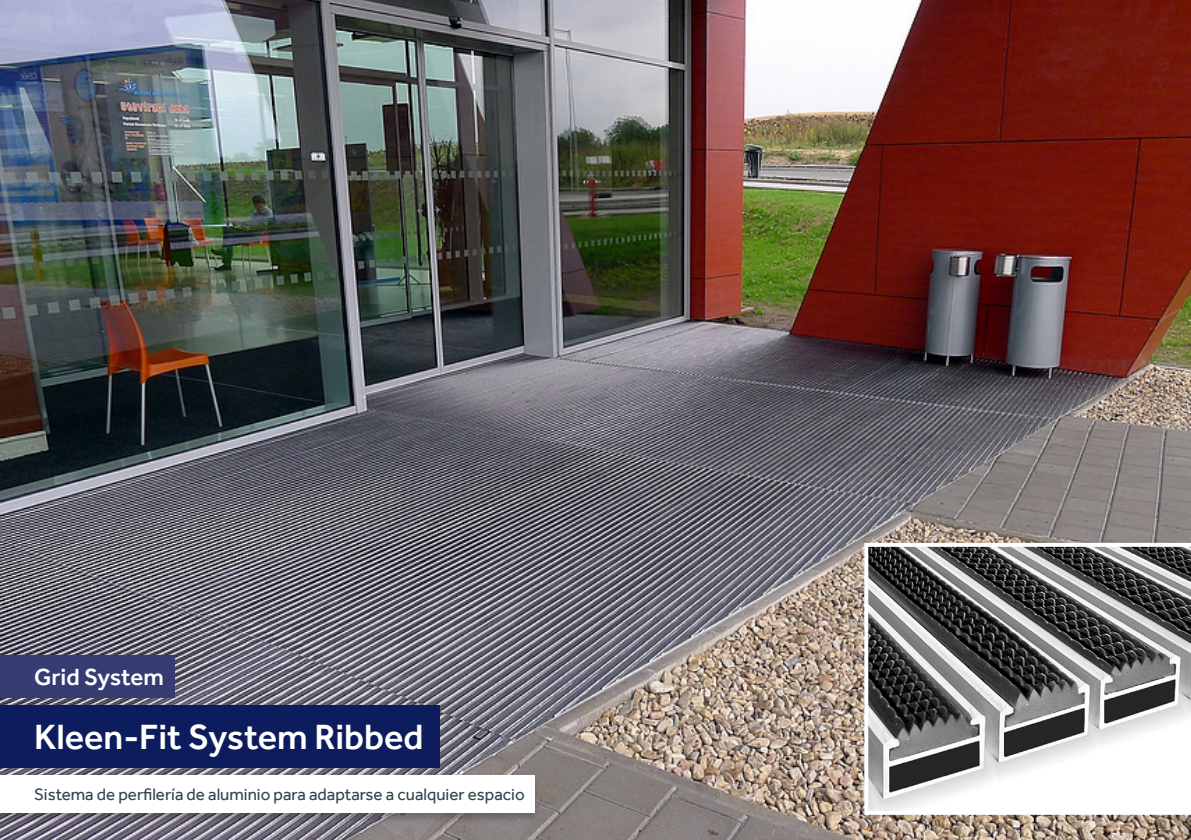
<style>
.page{position:relative;width:1191px;height:840px;background:#fff}
.page>*{position:absolute;margin:0;border:0;box-sizing:border-box;transform-origin:0 0}
.t1{font:500 36px "Effra";color:#fff}
.t2{font:500 24px "Effra";color:#fff}
.Picture_text{font:17px "Effra";color:#33444d}
</style>
<div class="page">
<img style="left:0;top:0;width:1191px;height:839px">
<div style="left:0;top:774px;width:540px;height:50px;background:#231f20;opacity:.3"></div>
<div style="left:0;top:775px;width:534px;height:37px;background:#fff"></div>
<div style="left:0;top:705px;width:439px;height:62px;background:#0d1c5d"></div>
<div style="left:0;top:655px;width:175px;height:42px;background:#363b72"></div>
<svg style="left:864px;top:542px;width:327px;height:272px"></svg>
<p class="t2" style="left:34px;top:661px;width:131px">Grid System</p>
<p class="t1" style="left:34px;top:715px;width:391px">Kleen-Fit System Ribbed</p>
<p class="Picture_text" style="left:34px;top:783px;width:492px">Sistema de perfilería de aluminio para adaptarse a cualquier espacio</p>
</div>
